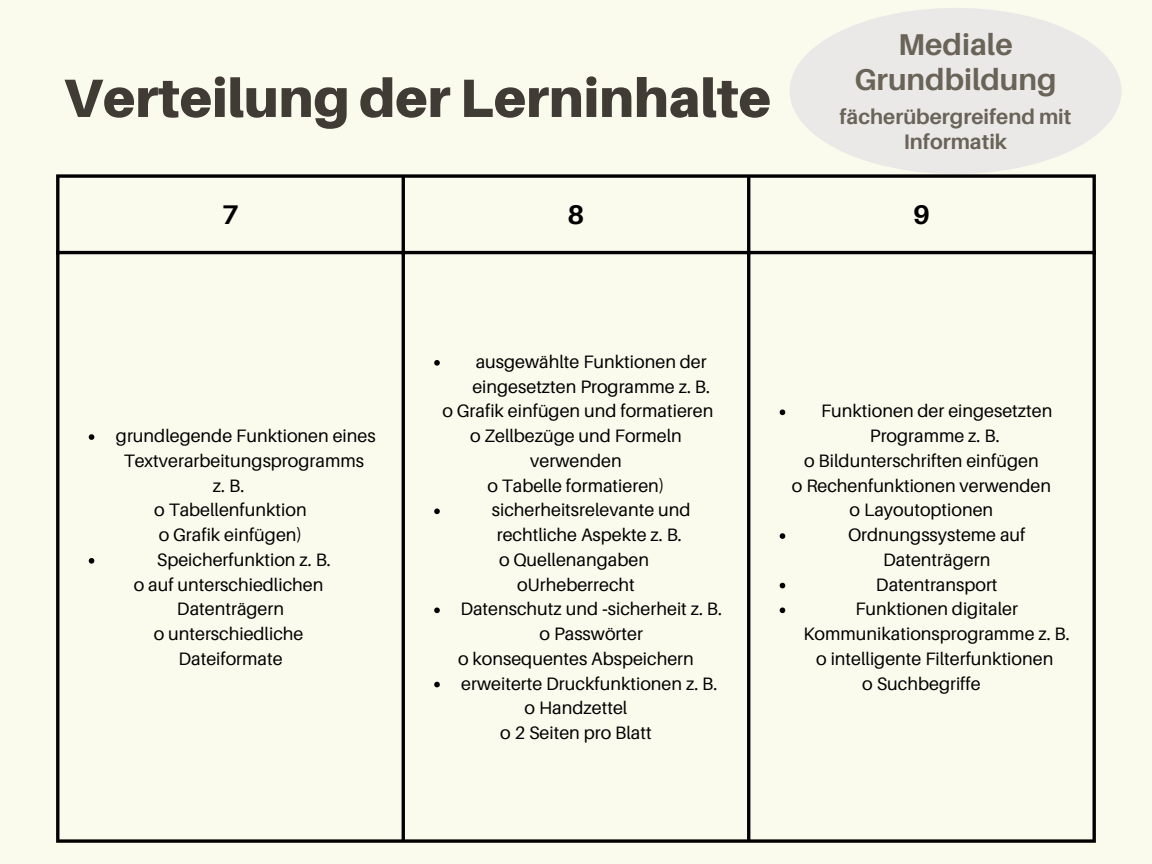
<style>
.page{position:relative;width:1152px;height:864px;background:#fafaed}
.page>*{position:absolute;margin:0;border:0;box-sizing:border-box;transform-origin:0 0}
.t1{font:900 54px "Aileron";color:#403c35}
.t2{font:700 30.15px/34.8px "Aileron";color:#6a6458;text-align:center}
.t3{font:700 27px "Aileron";color:#000}
.t4{font:700 21px/24.8px "Aileron";color:#6a6458;text-align:center}
.t5{font:18px/24.8px "Aileron";color:#000;text-align:center}
.s1{font-family:"Noto Sans"}
</style>
<div class="page">
<svg style="left:89px;top:434px;width:5px;height:6px"></svg>
<svg style="left:89px;top:558px;width:5px;height:6px"></svg>
<svg style="left:434px;top:360px;width:6px;height:6px"></svg>
<svg style="left:434px;top:509px;width:6px;height:5px"></svg>
<svg style="left:434px;top:608px;width:6px;height:5px"></svg>
<svg style="left:434px;top:682px;width:6px;height:5px"></svg>
<svg style="left:780px;top:410px;width:5px;height:5px"></svg>
<svg style="left:780px;top:533px;width:5px;height:6px"></svg>
<svg style="left:780px;top:583px;width:5px;height:5px"></svg>
<svg style="left:780px;top:608px;width:5px;height:5px"></svg>
<hr style="left:56px;top:178px;width:3px;height:661px;background:#000">
<hr style="left:402px;top:178px;width:3px;height:661px;background:#000">
<hr style="left:747px;top:178px;width:3px;height:661px;background:#000">
<hr style="left:1093px;top:178px;width:3px;height:661px;background:#000">
<svg style="left:56px;top:174px;width:1040px;height:4px;background:#262624"></svg>
<hr style="left:56px;top:251px;width:1040px;height:3px;background:#000">
<svg style="left:56px;top:839px;width:1040px;height:4px;background:#262624"></svg>
<svg style="left:790px;top:8px;width:331px;height:166px;fill:#ebe8e8"></svg>
<p class="t1" style="left:63px;top:65px;width:710px">Verteilung der Lerninhalte</p>
<p class="t2" style="left:854px;top:27px;width:204px">Mediale<br>Grundbildung</p>
<p class="t4" style="left:840px;top:104px;width:233px">fächerübergreifend mit<br>Informatik</p>
<p class="t3" style="left:222px;top:198px;width:18px">7</p>
<p class="t3" style="left:568px;top:198px;width:18px">8</p>
<p class="t3" style="left:913px;top:198px;width:18px">9</p>
<p class="t5" style="left:116px;top:423px;width:261px">grundlegende Funktionen eines<br>Textverarbeitungsprogramms</p>
<p class="t5" style="left:213px;top:473px;width:33px">z. B.</p>
<p class="t5" style="left:154px;top:497px;width:154px">o Tabellenfunktion</p>
<p class="t5" style="left:159px;top:522px;width:145px">o Grafik einfügen)</p>
<p class="t5" style="left:134px;top:572px;width:191px">o auf unterschiedlichen</p>
<p class="t5" style="left:177px;top:596px;width:109px">Datenträgern</p>
<p class="t5" style="left:154px;top:621px;width:151px">o unterschiedliche</p>
<p class="t5" style="left:178px;top:646px;width:106px">Dateiformate</p>
<p class="t5" style="left:157px;top:547px;width:176px">Speicherfunktion z. B.</p>
<p class="t5" style="left:472px;top:349px;width:239px;text-align:left">ausgewählte Funktionen der eingesetzten Programme z. B.</p>
<p class="t5" style="left:442px;top:398px;width:272px">o Grafik einfügen und formatieren</p>
<p class="t5" style="left:470px;top:423px;width:213px">o Zellbezüge und Formeln verwenden</p>
<p class="t5" style="left:487px;top:473px;width:179px">o Tabelle formatieren)</p>
<p class="t5" style="left:492px;top:497px;width:200px;text-align:left">sicherheitsrelevante und rechtliche Aspekte z. B.</p>
<p class="t5" style="left:499px;top:547px;width:152px">o Quellenangaben</p>
<p class="t5" style="left:517px;top:572px;width:119px">oUrheberrecht</p>
<p class="t5" style="left:460px;top:596px;width:263px">Datenschutz und <span class="s1">‑</span>sicherheit z. B. o Passwörter</p>
<p class="t5" style="left:461px;top:671px;width:258px">erweiterte Druckfunktionen z. B.</p>
<p class="t5" style="left:458px;top:646px;width:237px">o konsequentes Abspeichern</p>
<p class="t5" style="left:525px;top:695px;width:104px">o Handzettel</p>
<p class="t5" style="left:500px;top:720px;width:153px">o 2 Seiten pro Blatt</p>
<p class="t5" style="left:821px;top:398px;width:233px">Funktionen der eingesetzten<br>Programme z. B.</p>
<p class="t5" style="left:804px;top:448px;width:236px">o Bildunterschriften einfügen</p>
<p class="t5" style="left:792px;top:473px;width:261px">o Rechenfunktionen verwenden</p>
<p class="t5" style="left:850px;top:497px;width:145px">o Layoutoptionen</p>
<p class="t5" style="left:848px;top:522px;width:179px">Ordnungssysteme auf<br>Datenträgern</p>
<p class="t5" style="left:876px;top:572px;width:123px">Datentransport</p>
<p class="t5" style="left:804px;top:596px;width:268px">Funktionen digitaler<br>Kommunikationsprogramme z. B. o intelligente Filterfunktionen</p>
<p class="t5" style="left:862px;top:671px;width:120px">o Suchbegriffe</p>
</div>
